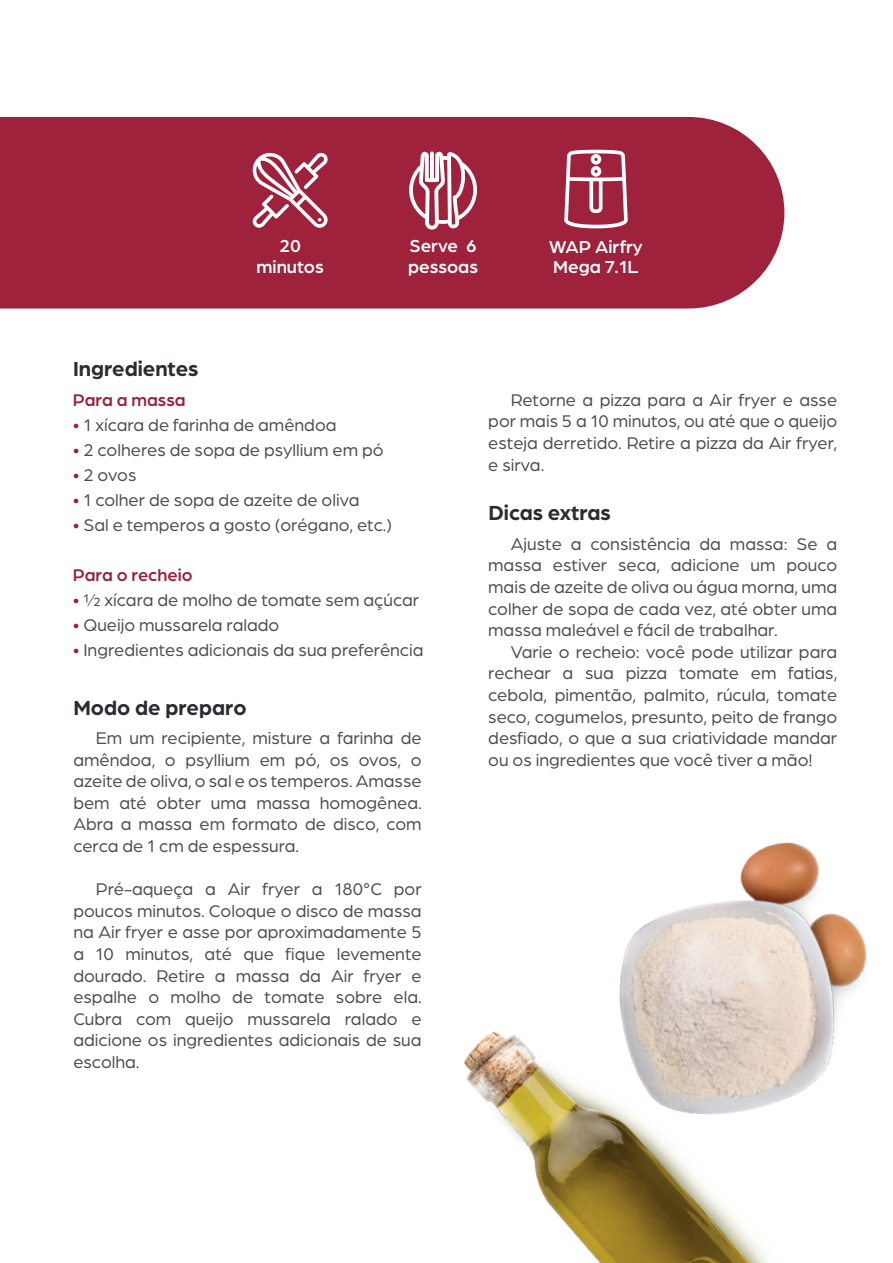
<style>
.page{position:relative;width:893px;height:1263px;background:#fff}
.page>*{position:absolute;margin:0;border:0;box-sizing:border-box;transform-origin:0 0}
.t1{font:700 21.75px "Arboria";color:#292d31}
.t2{font:500 18.45px/20.7px "Arboria";color:#fff}
.t3{font:18px/21.6px "Arboria";color:#4b4d4e;text-align:justify}
.t4{font:500 18px "Arboria";color:#9a203c}
.s1{color:#9a203c}
</style>
<div class="page">
<div style="left:0;top:117px;width:784px;height:191px;background:#9f223d"></div>
<svg style="left:409px;top:151px;width:68px;height:79px"></svg>
<svg style="left:252px;top:153px;width:76px;height:75px"></svg>
<svg style="left:564px;top:150px;width:64px;height:78px"></svg>
<img style="left:463px;top:1035px;width:25px;height:67px">
<img style="left:488px;top:842px;width:379px;height:421px">
<p class="t1" style="left:73px;top:354px;width:127px">Ingredientes</p>
<p class="t2" style="left:257px;top:235px;width:69px;text-align:center">20 minutos</p>
<p class="t2" style="left:549px;top:235px;width:95px">WAP Airfry<br>Mega 7.1L</p>
<p class="t2" style="left:408px;top:235px;width:72px">Serve 6 pessoas</p>
<p class="t4" style="left:73px;top:388px;width:114px">Para a massa</p>
<p class="t3" style="left:73px;top:413px;width:265px"><span class="s1">•</span> 1 xícara de farinha de amêndoa</p>
<p class="t3" style="left:73px;top:438px;width:312px"><span class="s1">•</span> 2 colheres de sopa de psyllium em pó</p>
<p class="t3" style="left:73px;top:463px;width:65px"><span class="s1">•</span> 2 ovos</p>
<p class="t3" style="left:73px;top:488px;width:288px"><span class="s1">•</span> 1 colher de sopa de azeite de oliva</p>
<p class="t3" style="left:73px;top:513px;width:321px"><span class="s1">•</span> Sal e temperos a gosto (orégano, etc.)</p>
<p class="t4" style="left:73px;top:563px;width:121px">Para o recheio</p>
<p class="t3" style="left:73px;top:588px;width:348px"><span class="s1">•</span> ½ xícara de molho de tomate sem açúcar</p>
<p class="t3" style="left:73px;top:613px;width:208px"><span class="s1">•</span> Queijo mussarela ralado</p>
<p class="t3" style="left:73px;top:638px;width:352px"><span class="s1">•</span> Ingredientes adicionais da sua preferência</p>
<p class="t1" style="left:73px;top:693px;width:175px">Modo de preparo</p>
<p class="t3" style="left:73px;top:726px;width:350px;text-indent:22px">Em um recipiente, misture a farinha de amêndoa, o psyllium em pó, os ovos, o azeite de oliva, o sal e os temperos. Amasse bem até obter uma massa homogênea.<br>Abra a massa em formato de disco, com cerca de 1 cm de espessura.</p>
<p class="t3" style="left:73px;top:878px;width:350px;text-indent:22px">Pré-aqueça a Air fryer a 180°C por poucos minutos. Coloque o disco de massa na Air fryer e asse por aproximadamente 5 a 10 minutos, até que fique levemente dourado. Retire a massa da Air fryer e espalhe o molho de tomate sobre ela.<br>Cubra com queijo mussarela ralado e adicione os ingredientes adicionais de sua escolha.</p>
<p class="t3" style="left:488px;top:388px;width:351px;text-indent:22px">Retorne a pizza para a Air fryer e asse por mais 5 a 10 minutos, ou até que o queijo esteja derretido. Retire a pizza da Air fryer, e sirva.</p>
<p class="t1" style="left:488px;top:497px;width:124px">Dicas extras</p>
<p class="t3" style="left:488px;top:532px;width:351px;text-indent:22px">Ajuste a consistência da massa: Se a massa estiver seca, adicione um pouco mais de azeite de oliva ou água morna, uma colher de sopa de cada vez, até obter uma massa maleável e fácil de trabalhar.</p>
<p class="t3" style="left:488px;top:640px;width:351px;text-indent:22px">Varie o recheio: você pode utilizar para rechear a sua pizza tomate em fatias, cebola, pimentão, palmito, rúcula, tomate seco, cogumelos, presunto, peito de frango desfiado, o que a sua criatividade mandar ou os ingredientes que você tiver a mão!</p>
</div>
